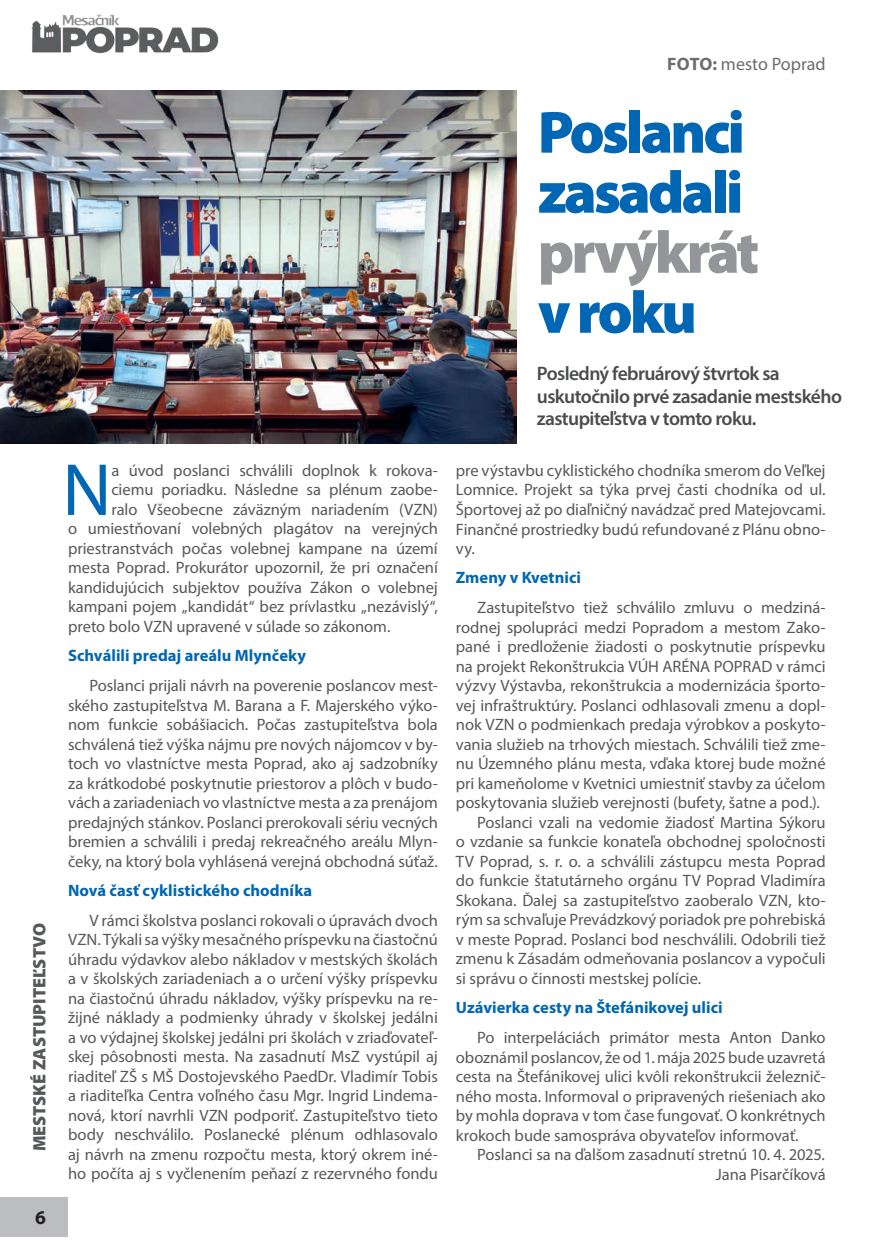
<style>
.page{position:relative;width:881px;height:1251px;background:#fff}
.page>*{position:absolute;margin:0;border:0;box-sizing:border-box;transform-origin:0 0}
.t1{font:74.4px "Myriad Pro";color:#0166b3}
.t2{font:900 60px/60px "Myriad Pro";letter-spacing:-.05em;color:#0166b3}
.t3{font:900 60px "Myriad Pro";letter-spacing:-.05em;color:#939598}
.t4{font:600 19.5px/22.5px "Myriad Pro";letter-spacing:-.03em;color:#4b4c4d}
.t5{font:700 19.5px "Myriad Pro";color:#231f20}
.t6{font:900 18px "Myriad Pro";color:#57585a}
.t7{font:18px "Myriad Pro";color:#6c6d70}
.t8{font:16.5px/19.5px "Myriad Pro";letter-spacing:-.005em;color:#57585a;text-align:justify}
.t9{font:700 16.5px "Myriad Pro";color:#0166b3}
.s1{font-weight:700}
</style>
<div class="page">
<div style="left:0;top:1196px;width:94px;height:39px;background:#bcbdc0"></div>
<img style="left:31px;top:14px;width:188px;height:40px">
<div style="left:68px;top:1180px;width:34px;height:67px;background:#fff"></div>
<img style="left:0;top:90px;width:516px;height:353px">
<p class="t6" style="left:27px;top:1151px;width:230px;rotate:-90deg">MESTSKÉ ZASTUPITEĽSTVO</p>
<p class="t5" style="left:35px;top:1204px;width:12px">6</p>
<h1 class="t1" style="left:62px;top:444px;width:50px">N</h1>
<p class="t8" style="left:111px;top:460px;width:328px">a úvod poslanci schválili doplnok k rokova‑</p>
<p class="t8" style="left:111px;top:479px;width:328px">ciemu poriadku. Následne sa plénum zaobe‑</p>
<p class="t8" style="left:111px;top:499px;width:328px">ralo Všeobecne záväzným nariadením (VZN)</p>
<p class="t8" style="left:68px;top:518px;width:371px">o umiestňovaní volebných plagátov na verejných</p>
<p class="t8" style="left:68px;top:538px;width:371px">priestranstvách počas volebnej kampane na území</p>
<p class="t8" style="left:68px;top:557px;width:371px">mesta Poprad. Prokurátor upozornil, že pri označení</p>
<p class="t8" style="left:68px;top:577px;width:371px">kandidujúcich subjektov používa Zákon o volebnej</p>
<p class="t8" style="left:68px;top:597px;width:371px">kampani pojem „kandidát“ bez prívlastku „nezávislý“,</p>
<p class="t8" style="left:68px;top:616px;width:324px">preto bolo VZN upravené v súlade so zákonom.</p>
<p class="t9" style="left:68px;top:644px;width:239px">Schválili predaj areálu Mlynčeky</p>
<p class="t8" style="left:68px;top:675px;width:371px;text-indent:21px">Poslanci prijali návrh na poverenie poslancov mest‑ ského zastupiteľstva M. Barana a F. Majerského výko‑ nom funkcie sobášiacich. Počas zastupiteľstva bola schválená tiež výška nájmu pre nových nájomcov v by‑ toch vo vlastníctve mesta Poprad, ako aj sadzobníky za krátkodobé poskytnutie priestorov a plôch v budo‑ vách a zariadeniach vo vlastníctve mesta a za prenájom predajných stánkov. Poslanci prerokovali sériu vecných bremien a schválili i predaj rekreačného areálu Mlyn‑ čeky, na ktorý bola vyhlásená verejná obchodná súťaž.</p>
<p class="t9" style="left:68px;top:879px;width:245px">Nová časť cyklistického chodníka</p>
<p class="t8" style="left:68px;top:909px;width:371px;text-indent:21px">V rámci školstva poslanci rokovali o úpravách dvoch VZN. Týkali sa výšky mesačného príspevku na čiastočnú úhradu výdavkov alebo nákladov v mestských školách a v školských zariadeniach a o určení výšky príspevku na čiastočnú úhradu nákladov, výšky príspevku na re‑ žijné náklady a podmienky úhrady v školskej jedálni a vo výdajnej školskej jedálni pri školách v zriaďovateľ‑ skej pôsobnosti mesta. Na zasadnutí MsZ vystúpil aj riaditeľ ZŠ s MŠ Dostojevského PaedDr. Vladimír Tobis a riaditeľka Centra voľného času Mgr. Ingrid Lindema‑ nová, ktorí navrhli VZN podporiť. Zastupiteľstvo tieto body neschválilo. Poslanecké plénum odhlasovalo aj návrh na zmenu rozpočtu mesta, ktorý okrem iné‑ ho počíta aj s vyčlenením peňazí z rezervného fondu</p>
<p class="t7" style="left:667px;top:52px;width:160px"><span class="s1">FOTO:</span> mesto Poprad</p>
<h2 class="t2" style="left:537px;top:100px;width:209px">Poslanci zasadali</h2>
<h2 class="t3" style="left:537px;top:212px;width:223px">prvýkrát</h2>
<h2 class="t2" style="left:537px;top:280px;width:161px">v roku</h2>
<p class="t4" style="left:536px;top:362px;width:306px">Posledný februárový štvrtok sa uskutočnilo prvé zasadanie mestského zastupiteľstva v tomto roku.</p>
<p class="t8" style="left:455px;top:460px;width:371px">pre výstavbu cyklistického chodníka smerom do Veľkej Lomnice. Projekt sa týka prvej časti chodníka od ul.<br>Športovej až po diaľničný navádzač pred Matejovcami.<br>Finančné prostriedky budú refundované z Plánu obno‑ vy.</p>
<p class="t9" style="left:455px;top:566px;width:127px">Zmeny v Kvetnici</p>
<p class="t8" style="left:477px;top:597px;width:350px">Zastupiteľstvo tiež schválilo zmluvu o medziná‑</p>
<p class="t8" style="left:455px;top:617px;width:371px">rodnej spolupráci medzi Popradom a mestom Zako‑</p>
<p class="t8" style="left:455px;top:636px;width:371px">pané i predloženie žiadosti o poskytnutie príspevku</p>
<p class="t8" style="left:455px;top:656px;width:371px">na projekt Rekonštrukcia VÚH ARÉNA POPRAD v rámci</p>
<p class="t8" style="left:455px;top:675px;width:371px">výzvy Výstavba, rekonštrukcia a modernizácia športo‑</p>
<p class="t8" style="left:455px;top:695px;width:371px">vej infraštruktúry. Poslanci odhlasovali zmenu a dopl‑</p>
<p class="t8" style="left:455px;top:714px;width:371px">nok VZN o podmienkach predaja výrobkov a poskyto‑</p>
<p class="t8" style="left:455px;top:734px;width:371px">vania služieb na trhových miestach. Schválili tiež zme‑</p>
<p class="t8" style="left:455px;top:753px;width:371px">nu Územného plánu mesta, vďaka ktorej bude možné</p>
<p class="t8" style="left:455px;top:773px;width:371px">pri kameňolome v Kvetnici umiestniť stavby za účelom</p>
<p class="t8" style="left:455px;top:792px;width:365px">poskytovania služieb verejnosti (bufety, šatne a pod.).</p>
<p class="t8" style="left:477px;top:812px;width:350px">Poslanci vzali na vedomie žiadosť Martina Sýkoru</p>
<p class="t8" style="left:455px;top:831px;width:371px">o vzdanie sa funkcie konateľa obchodnej spoločnosti</p>
<p class="t8" style="left:455px;top:851px;width:371px">TV Poprad, s. r. o. a schválili zástupcu mesta Poprad</p>
<p class="t8" style="left:455px;top:870px;width:371px">do funkcie štatutárneho orgánu TV Poprad Vladimíra</p>
<p class="t8" style="left:455px;top:890px;width:371px">Skokana. Ďalej sa zastupiteľstvo zaoberalo VZN, kto‑</p>
<p class="t8" style="left:455px;top:909px;width:371px">rým sa schvaľuje Prevádzkový poriadok pre pohrebiská</p>
<p class="t8" style="left:455px;top:929px;width:371px">v meste Poprad. Poslanci bod neschválili. Odobrili tiež</p>
<p class="t8" style="left:455px;top:948px;width:371px">zmenu k Zásadám odmeňovania poslancov a vypočuli</p>
<p class="t8" style="left:455px;top:968px;width:247px">si správu o činnosti mestskej polície.</p>
<p class="t9" style="left:455px;top:996px;width:268px">Uzávierka cesty na Štefánikovej ulici</p>
<p class="t8" style="left:455px;top:1027px;width:371px;text-indent:21px">Po interpeláciách primátor mesta Anton Danko oboznámil poslancov, že od 1. mája 2025 bude uzavretá cesta na Štefánikovej ulici kvôli rekonštrukcii železnič‑ ného mosta. Informoval o pripravených riešeniach ako by mohla doprava v tom čase fungovať. O konkrétnych krokoch bude samospráva obyvateľov informovať.</p>
<p class="t8" style="left:477px;top:1144px;width:350px;text-align:right">Poslanci sa na ďalšom zasadnutí stretnú 10. 4. 2025.<br>Jana Pisarčíková</p>
</div>
